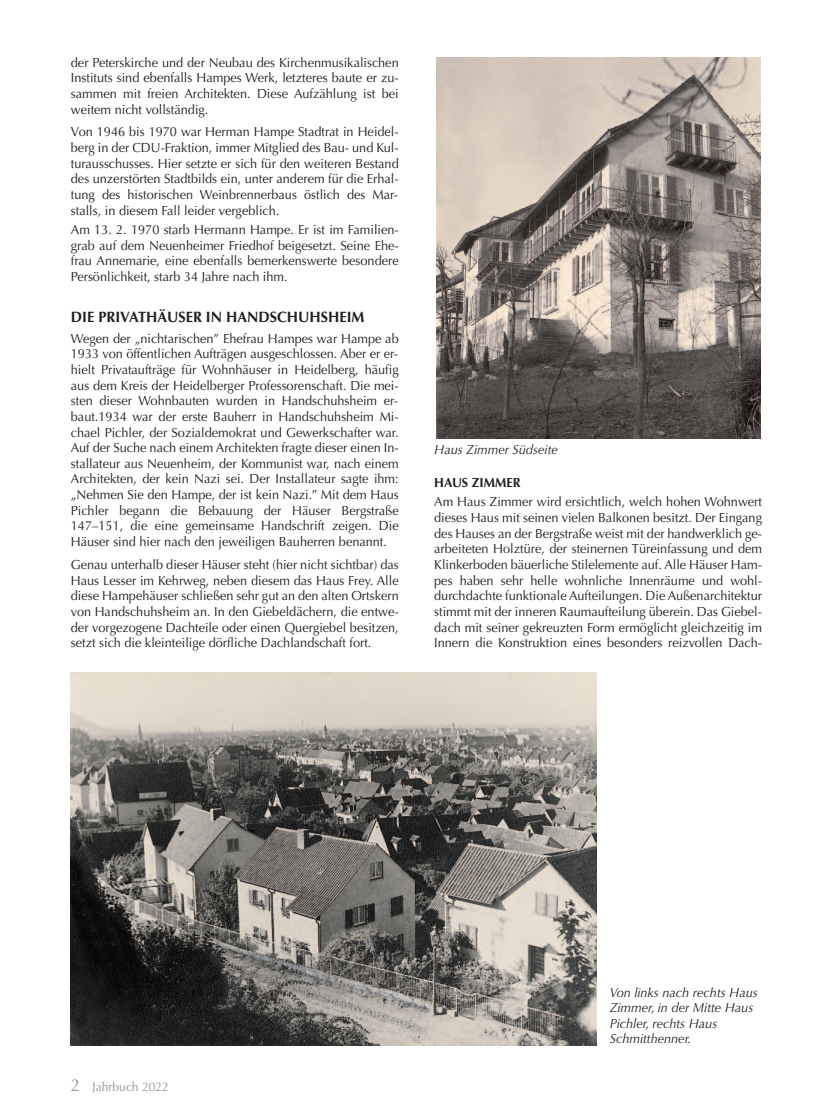
<style>
.page{position:relative;width:833px;height:1117px;background:#fff}
.page>*{position:absolute;margin:0;border:0;box-sizing:border-box;transform-origin:0 0}
.t1{font:700 15px "Optima LT";color:#231f20}
.t2{font:13.12px/15.6px "Optima LT";color:#231f20;text-align:justify}
.t3{font:italic 13.12px/15px "Optima LT";color:#231f20}
.t4{font:700 13.12px "Optima LT";color:#231f20}
.t5{font:12.5px "Optima LT";color:#939598}
.s1{font-size:17.5px}
</style>
<div class="page">
<img style="left:436px;top:58px;width:324px;height:380px">
<img style="left:71px;top:672px;width:526px;height:373px">
<p class="t2" style="left:71px;top:56px;width:329px">der Peterskirche und der Neubau des Kirchenmusikalischen Instituts sind ebenfalls Hampes Werk, letzteres baute er zu&shy;sammen mit freien Architekten. Diese Aufzählung ist bei weitem nicht vollständig.</p>
<p class="t2" style="left:71px;top:125px;width:329px">Von 1946 bis 1970 war Herman Hampe Stadtrat in Heidel&shy;berg in der CDU-Fraktion, immer Mitglied des Bau- und Kul&shy;turausschusses. Hier setzte er sich für den weiteren Bestand des unzerstörten Stadtbilds ein, unter anderem für die Erhal&shy;tung des historischen Weinbrennerbaus östlich des Mar&shy;stalls, in diesem Fall leider vergeblich.</p>
<p class="t2" style="left:71px;top:223px;width:329px">Am 13. 2. 1970 starb Hermann Hampe. Er ist im Familien&shy;grab auf dem Neuenheimer Friedhof beigesetzt. Seine Ehe&shy;frau Annemarie, eine ebenfalls bemerkenswerte besondere Persönlichkeit, starb 34 Jahre nach ihm.</p>
<p class="t1" style="left:71px;top:310px;width:295px">DIE PRIVATHÄUSER IN HANDSCHUHSHEIM</p>
<p class="t2" style="left:71px;top:331px;width:329px">Wegen der „nichtarischen” Ehefrau Hampes war Hampe ab 1933 von öffentlichen Aufträgen ausgeschlossen. Aber er er&shy;hielt Privataufträge für Wohnhäuser in Heidelberg, häufig aus dem Kreis der Heidelberger Professorenschaft. Die mei&shy;sten dieser Wohnbauten wurden in Handschuhsheim er&shy;baut.1934 war der erste Bauherr in Handschuhsheim Mi&shy;chael Pichler, der Sozialdemokrat und Gewerkschafter war.<br>Auf der Suche nach einem Architekten fragte dieser einen In&shy;stallateur aus Neuenheim, der Kommunist war, nach einem Architekten, der kein Nazi sei. Der Installateur sagte ihm: „Nehmen Sie den Hampe, der ist kein Nazi.” Mit dem Haus Pichler begann die Bebauung der Häuser Bergstraße 147–151, die eine gemeinsame Handschrift zeigen. Die Häuser sind hier nach den jeweiligen Bauherren benannt.</p>
<p class="t2" style="left:71px;top:558px;width:329px">Genau unterhalb dieser Häuser steht (hier nicht sichtbar) das Haus Lesser im Kehrweg, neben diesem das Haus Frey. Alle diese Hampehäuser schließen sehr gut an den alten Ortskern von Handschuhsheim an. In den Giebeldächern, die entwe&shy;der vorgezogene Dachteile oder einen Quergiebel besitzen, setzt sich die kleinteilige dörfliche Dachlandschaft fort.</p>
<p class="t3" style="left:434px;top:443px;width:125px">Haus Zimmer Südseite</p>
<p class="t4" style="left:434px;top:477px;width:88px">HAUS ZIMMER</p>
<p class="t2" style="left:434px;top:495px;width:329px">Am Haus Zimmer wird ersichtlich, welch hohen Wohnwert dieses Haus mit seinen vielen Balkonen besitzt. Der Eingang des Hauses an der Bergstraße weist mit der handwerklich ge&shy;arbeiteten Holztüre, der steinernen Türeinfassung und dem Klinkerboden bäuerliche Stilelemente auf. Alle Häuser Ham&shy;pes haben sehr helle wohnliche Innenräume und wohl&shy;durchdachte funktionale Aufteilungen. Die Außenarchitektur stimmt mit der inneren Raumaufteilung überein. Das Giebel&shy;dach mit seiner gekreuzten Form ermöglicht gleichzeitig im Innern die Konstruktion eines besonders reizvollen Dach-</p>
<p class="t5" style="left:71px;top:1081px;width:100px"><span class="s1">2</span> Jahrbuch 2022</p>
<p class="t3" style="left:609px;top:986px;width:150px">Von links nach rechts Haus<br>Zimmer, in der Mitte Haus<br>Pichler, rechts Haus<br>Schmitthenner.</p>
</div>
